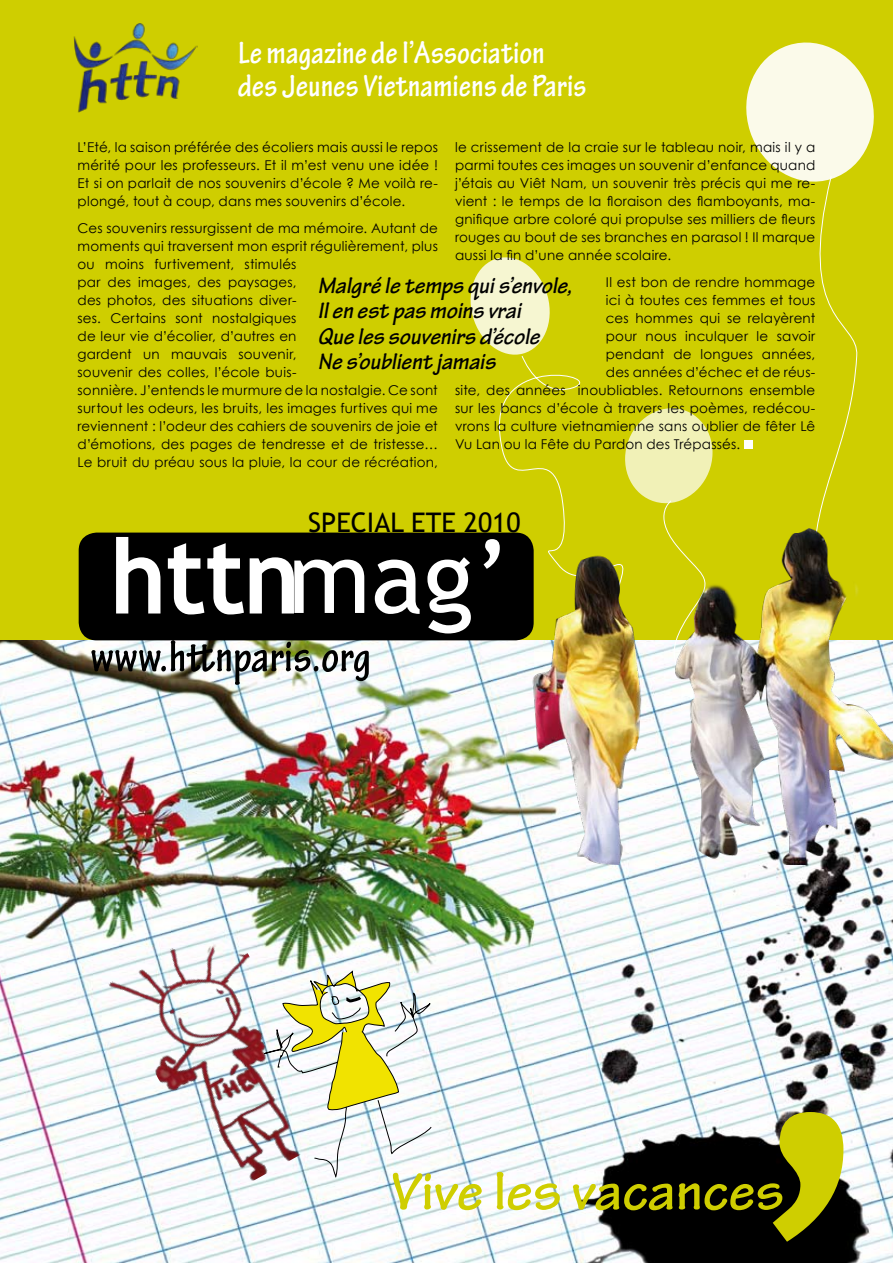
<style>
.page{position:relative;width:893px;height:1263px;background:#fff}
.page>*{position:absolute;margin:0;border:0;box-sizing:border-box;transform-origin:0 0}
.t1{font:700 57px "Tekton Pro";letter-spacing:-.005em;color:#cfce00}
.t2{font:700 condensed 33px/33px "Tekton Pro";color:#fff}
.t3{font:27px "Trebuchet MS";color:#000}
.t4{font:italic 700 24px/25.5px "Tekton Pro";color:#000}
.t5{font:13.5px/18px "Century Gothic";letter-spacing:.015em;color:#000;text-align:justify}
</style>
<div class="page">
<img style="left:0;top:640px;width:893px;height:623px">
<div style="left:0;top:0;width:893px;height:640px;background:#cfce00"></div>
<svg style="left:345px;top:965px;width:87px;height:213px"></svg>
<svg style="left:738px;top:35px;width:144px;height:468px;background:#d8d731"></svg>
<svg style="left:637px;top:407px;width:79px;height:96px;background:#e9e990"></svg>
<svg style="left:466px;top:253px;width:89px;height:106px;background:#e8e889"></svg>
<svg style="left:493px;top:353px;width:144px;height:319px;background:#d1d113"></svg>
<img style="left:533px;top:503px;width:360px;height:361px">
<img style="left:106px;top:917px;width:239px;height:280px">
<div style="left:79px;top:533px;width:455px;height:107px;background:#000;border-radius:18px"></div>
<svg style="left:116px;top:536px;width:384px;height:97px"></svg>
<img style="left:73px;top:22px;width:124px;height:91px">
<img style="left:91px;top:640px;width:278px;height:45px">
<div style="left:744px;top:440px;width:9px;height:9px;background:#fff"></div>
<svg style="left:773px;top:1112px;width:70px;height:130px;background:#88870b"></svg>
<h2 class="t2" style="left:238px;top:37px;width:350px">Le magazine de l’association des jeunes vietnamiens de Paris</h2>
<p class="t5" style="left:78px;top:138px;width:362px">L’Eté, la saison préférée des écoliers mais aussi le repos mérité pour les professeurs. Et il m’est venu une idée !<br>Et si on parlait de nos souvenirs d’école ? Me voilà re&shy;plongé, tout à coup, dans mes souvenirs d’école.</p>
<p class="t5" style="left:78px;top:219px;width:362px;text-align:left">Ces souvenirs ressurgissent de ma mémoire. Autant de moments qui traversent mon esprit régulièrement, plus ou moins furtivement, stimulés<br>par des images, des paysages,<br>des photos, des situations diver-<br>ses. Certains sont nostalgiques<br>de leur vie d’écolier, d’autres en<br>gardent un mauvais souvenir,<br>souvenir des colles, l’école buis-<br>sonnière. J’entends le murmure de la nostalgie. Ce sont surtout les odeurs, les bruits, les images furtives qui me reviennent : l’odeur des cahiers de souvenirs de joie et d’émotions, des pages de tendresse et de tristesse… Le bruit du préau sous la pluie, la cour de récréation,</p>
<p class="t5" style="left:455px;top:138px;width:362px">le crissement de la craie sur le tableau noir, mais il y a parmi toutes ces images un souvenir d’enfance quand j’étais au Viêt Nam, un souvenir très précis qui me re&shy;vient : le temps de la floraison des flamboyants, ma&shy;gnifique arbre coloré qui propulse ses milliers de fleurs rouges au bout de ses branches en parasol ! Il marque aussi la fin d’une année scolaire.</p>
<p class="t5" style="left:606px;top:272px;width:211px">Il est bon de rendre hommage</p>
<p class="t5" style="left:606px;top:290px;width:211px">ici à toutes ces femmes et tous</p>
<p class="t5" style="left:606px;top:308px;width:211px">ces hommes qui se relayèrent</p>
<p class="t5" style="left:606px;top:326px;width:211px">pour nous inculquer le savoir</p>
<p class="t5" style="left:606px;top:344px;width:211px">pendant de longues années,</p>
<p class="t5" style="left:606px;top:362px;width:211px">des années d’échec et de réus-</p>
<p class="t5" style="left:455px;top:380px;width:362px">site, des années inoubliables. Retournons ensemble</p>
<p class="t5" style="left:455px;top:398px;width:362px">sur les bancs d’école à travers les poèmes, redécou-</p>
<p class="t5" style="left:455px;top:416px;width:362px">vrons la culture vietnamienne sans oublier de fêter Lê</p>
<p class="t5" style="left:455px;top:434px;width:287px">Vu Lan ou la Fête du Pardon des Trépassés.</p>
<h3 class="t4" style="left:318px;top:273px;width:256px">Malgré le temps qui s’envole,<br>Il en est pas moins vrai<br>Que les souvenirs d’école<br>Ne s’oublient jamais</h3>
<h3 class="t3" style="left:308px;top:507px;width:214px">SPECIAL ETE 2010</h3>
<h1 class="t1" style="left:391px;top:1158px;width:394px">Vive les vacances</h1>
</div>
